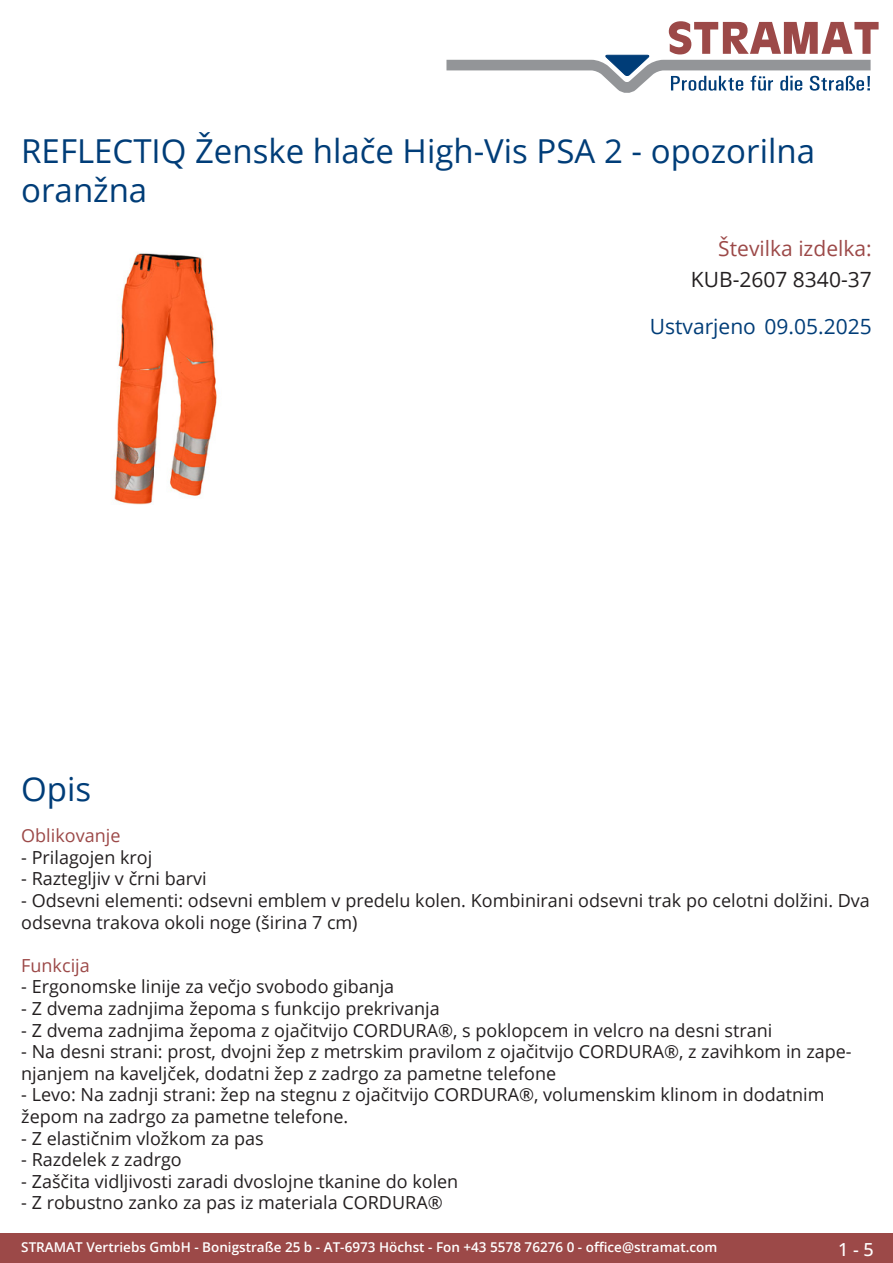
<style>
.page{position:relative;width:893px;height:1263px;background:#fff}
.page>*{position:absolute;margin:0;border:0;box-sizing:border-box;transform-origin:0 0}
.Produkttitel{font:33px/39.6px "Open Sans";color:#003d78}
.Erstellungsdatum{font:21px "Open Sans";color:#003d78}
.TechDaten_Überschrif{font:21px "Open Sans";color:#9c4948}
.TechDaten_Inhalt{font:21px "Open Sans";color:#231f20}
.Beschreibung_Text{font:18px/21.6px "Open Sans";color:#231f20}
.Beschreibung_Text-2{font:18px "Open Sans";color:#9c4948}
.t1{font:500 18px "Open Sans";color:#fff}
.t2{font:600 13.5px "Open Sans";color:#fff}
</style>
<div class="page">
<div style="left:0;top:1233px;width:893px;height:30px;background:#9c4948"></div>
<svg style="left:446px;top:21px;width:433px;height:72px"></svg>
<img style="left:114px;top:253px;width:103px;height:252px">
<p class="Produkttitel" style="left:21px;top:130px;width:795px">REFLECTIQ Ženske hlače High-Vis PSA 2 - opozorilna oranžna</p>
<p class="TechDaten_Überschrif" style="left:718px;top:234px;width:155px">Številka izdelka:</p>
<p class="TechDaten_Inhalt" style="left:691px;top:265px;width:182px">KUB-2607 8340-37</p>
<p class="Erstellungsdatum" style="left:650px;top:312px;width:223px">Ustvarjeno 09.05.2025</p>
<p class="Produkttitel" style="left:21px;top:768px;width:72px">Opis</p>
<p class="Beschreibung_Text-2" style="left:21px;top:823px;width:101px">Oblikovanje</p>
<p class="Beschreibung_Text" style="left:21px;top:846px;width:133px">- Prilagojen kroj</p>
<p class="Beschreibung_Text" style="left:21px;top:867px;width:187px">- Raztegljiv v črni barvi</p>
<p class="Beschreibung_Text" style="left:21px;top:889px;width:850px">- Odsevni elementi: odsevni emblem v predelu kolen. Kombinirani odsevni trak po celotni dolžini. Dva odsevna trakova okoli noge (širina 7 cm)</p>
<p class="Beschreibung_Text-2" style="left:21px;top:953px;width:70px">Funkcija</p>
<p class="Beschreibung_Text" style="left:21px;top:975px;width:375px">- Ergonomske linije za večjo svobodo gibanja</p>
<p class="Beschreibung_Text" style="left:21px;top:997px;width:420px">- Z dvema zadnjima žepoma s funkcijo prekrivanja</p>
<p class="Beschreibung_Text" style="left:21px;top:1019px;width:753px">- Z dvema zadnjima žepoma z ojačitvijo CORDURA®, s poklopcem in velcro na desni strani</p>
<p class="Beschreibung_Text" style="left:21px;top:1040px;width:830px">- Na desni strani: prost, dvojni žep z metrskim pravilom z ojačitvijo CORDURA®, z zavihkom in zape&shy;njanjem na kaveljček, dodatni žep z zadrgo za pametne telefone</p>
<p class="Beschreibung_Text" style="left:21px;top:1083px;width:805px">- Levo: Na zadnji strani: žep na stegnu z ojačitvijo CORDURA®, volumenskim klinom in dodatnim žepom na zadrgo za pametne telefone.</p>
<p class="Beschreibung_Text" style="left:21px;top:1127px;width:244px">- Z elastičnim vložkom za pas</p>
<p class="Beschreibung_Text" style="left:21px;top:1148px;width:162px">- Razdelek z zadrgo</p>
<p class="Beschreibung_Text" style="left:21px;top:1170px;width:439px">- Zaščita vidljivosti zaradi dvoslojne tkanine do kolen</p>
<p class="Beschreibung_Text" style="left:21px;top:1191px;width:423px">- Z robustno zanko za pas iz materiala CORDURA®</p>
<p class="t2" style="left:21px;top:1238px;width:698px">STRAMAT Vertriebs GmbH - Bonigstraße 25 b - AT-6973 Höchst - Fon +43 5578 76276 0 - office@stramat.com</p>
<p class="t1" style="left:838px;top:1237px;width:37px">1 - 5</p>
</div>
